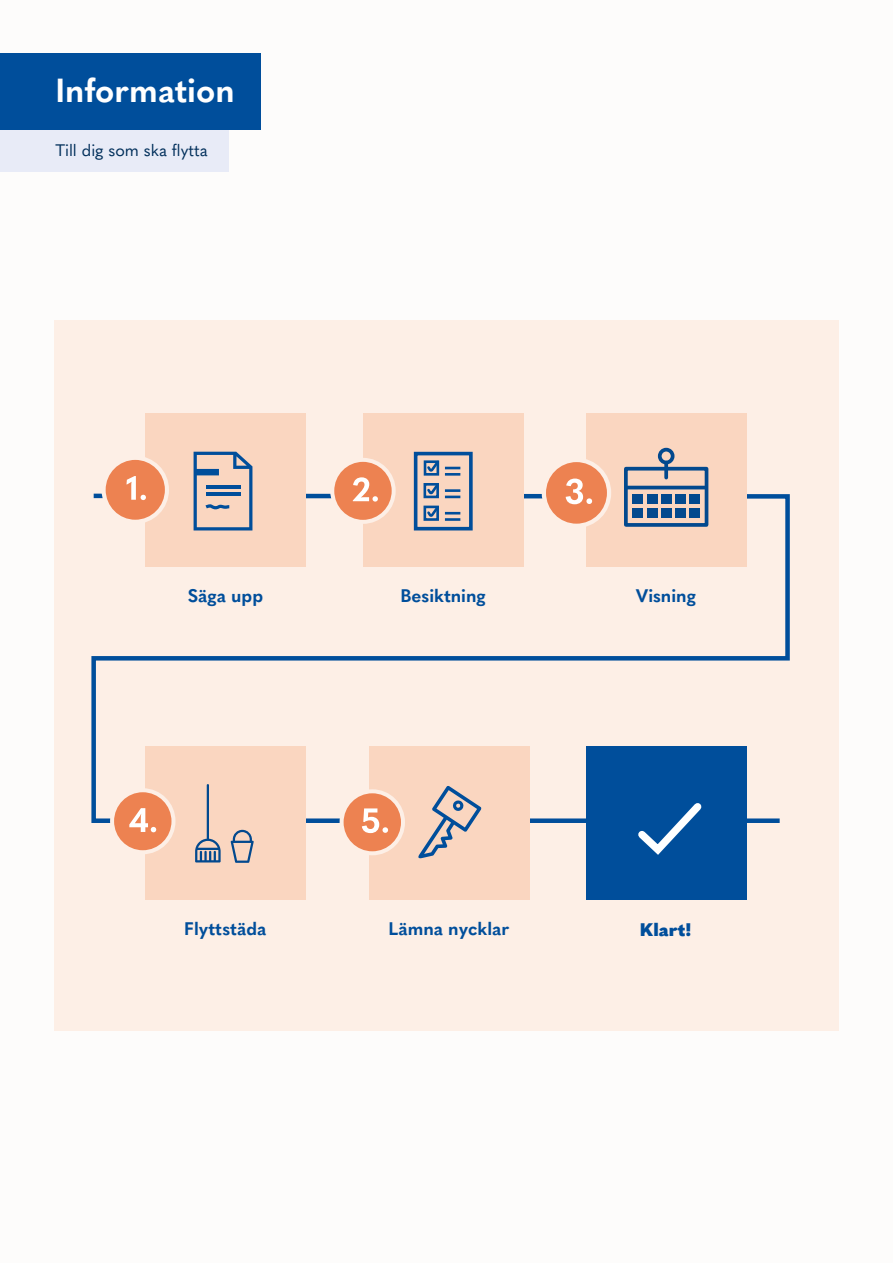
<style>
.page{position:relative;width:893px;height:1263px;background:#fdfcfb}
.page>*{position:absolute;margin:0;border:0;box-sizing:border-box;transform-origin:0 0}
.t1{font:700 33px "Quasimoda";color:#fff}
.t2{font:700 18px "Quasimoda";color:#004e9b}
.t3{font:900 18px "Quasimoda";color:#004e9b}
.t4{font:16.5px "Quasimoda";color:#002e5a}
</style>
<div class="page">
<div style="left:0;top:130px;width:229px;height:42px;background:#e8ebf7"></div>
<div style="left:0;top:53px;width:260px;height:77px;background:#004e9b"></div>
<div style="left:54px;top:320px;width:785px;height:710px;background:#fdefe6"></div>
<div style="left:586px;top:747px;width:160px;height:153px;background:#004e9b"></div>
<svg style="left:91px;top:491px;width:699px;height:334px"></svg>
<div style="left:369px;top:747px;width:160px;height:153px;background:#fad6c0"></div>
<svg style="left:418px;top:786px;width:64px;height:72px"></svg>
<div style="left:145px;top:747px;width:160px;height:153px;background:#fad6c0"></div>
<svg style="left:195px;top:784px;width:26px;height:78px"></svg>
<svg style="left:231px;top:830px;width:23px;height:33px"></svg>
<div style="left:342px;top:791px;width:61px;height:62px;background:#ed8251;border-radius:50%"></div>
<div style="left:340px;top:789px;width:65px;height:66px;border:4px solid #fdefe6;border-radius:50%"></div>
<svg style="left:362px;top:808px;width:26px;height:25px"></svg>
<div style="left:112px;top:790px;width:61px;height:62px;background:#ed8251;border-radius:50%"></div>
<div style="left:110px;top:788px;width:65px;height:66px;border:4px solid #fdefe6;border-radius:50%"></div>
<svg style="left:129px;top:808px;width:27px;height:24px"></svg>
<svg style="left:631px;top:796px;width:77px;height:59px"></svg>
<div style="left:363px;top:413px;width:160px;height:154px;background:#fad6c0"></div>
<div style="left:414px;top:452px;width:59px;height:78px;border:4px solid #004e9b"></div>
<div style="left:424px;top:460px;width:15px;height:16px;border:3px solid #004e9b"></div>
<div style="left:423px;top:483px;width:16px;height:15px;border:3px solid #004e9b"></div>
<div style="left:423px;top:506px;width:16px;height:15px;border:3px solid #004e9b"></div>
<hr style="left:445px;top:473px;width:15px;height:3px;background:#004e9b">
<hr style="left:445px;top:518px;width:15px;height:3px;background:#004e9b">
<svg style="left:425px;top:460px;width:35px;height:14px"></svg>
<svg style="left:425px;top:483px;width:35px;height:36px"></svg>
<div style="left:586px;top:413px;width:160px;height:154px;background:#fad6c0"></div>
<div style="left:624px;top:467px;width:84px;height:60px;border:4px solid #02498e"></div>
<hr style="left:626px;top:486px;width:80px;height:3px;background:#02498e">
<svg style="left:664px;top:464px;width:4px;height:14px"></svg>
<div style="left:658px;top:448px;width:16px;height:16px;border:4px solid #02498e;border-radius:50%"></div>
<div style="left:633px;top:494px;width:10px;height:10px;background:#02498e"></div>
<div style="left:633px;top:508px;width:10px;height:9px;background:#02498e"></div>
<div style="left:661px;top:494px;width:10px;height:10px;background:#02498e"></div>
<div style="left:661px;top:508px;width:10px;height:9px;background:#02498e"></div>
<div style="left:647px;top:494px;width:10px;height:10px;background:#02498e"></div>
<div style="left:647px;top:508px;width:10px;height:9px;background:#02498e"></div>
<div style="left:675px;top:494px;width:11px;height:10px;background:#02498e"></div>
<div style="left:675px;top:508px;width:11px;height:9px;background:#02498e"></div>
<div style="left:689px;top:494px;width:11px;height:10px;background:#02498e"></div>
<div style="left:689px;top:508px;width:11px;height:9px;background:#02498e"></div>
<div style="left:332px;top:460px;width:62px;height:62px;background:#ed8251;border-radius:50%"></div>
<div style="left:330px;top:458px;width:66px;height:66px;border:4px solid #fdefe6;border-radius:50%"></div>
<svg style="left:353px;top:477px;width:25px;height:25px"></svg>
<div style="left:544px;top:460px;width:65px;height:66px;background:#ed8251;border-radius:50%"></div>
<div style="left:542px;top:458px;width:69px;height:70px;border:4px solid #fdefe6;border-radius:50%"></div>
<svg style="left:566px;top:478px;width:26px;height:26px"></svg>
<div style="left:145px;top:413px;width:160px;height:154px;background:#fad6c0"></div>
<svg style="left:194px;top:452px;width:58px;height:78px"></svg>
<hr style="left:206px;top:492px;width:34px;height:3px;background:#004e9b">
<hr style="left:206px;top:485px;width:34px;height:4px;background:#004e9b">
<div style="left:104px;top:458px;width:63px;height:64px;background:#ed8251;border-radius:50%"></div>
<div style="left:102px;top:456px;width:67px;height:68px;border:4px solid #fdefe6;border-radius:50%"></div>
<svg style="left:126px;top:476px;width:20px;height:24px"></svg>
<h1 class="t1" style="left:55px;top:64px;width:181px">Information</h1>
<p class="t4" style="left:55px;top:138px;width:154px">Till dig som ska flytta</p>
<p class="t2" style="left:188px;top:582px;width:77px">Säga upp</p>
<p class="t2" style="left:400px;top:582px;width:87px">Besiktning</p>
<p class="t2" style="left:636px;top:582px;width:62px">Visning</p>
<p class="t2" style="left:184px;top:915px;width:84px">Flyttstäda</p>
<p class="t2" style="left:388px;top:915px;width:123px">Lämna nycklar</p>
<p class="t3" style="left:640px;top:915px;width:53px">Klart!</p>
</div>
